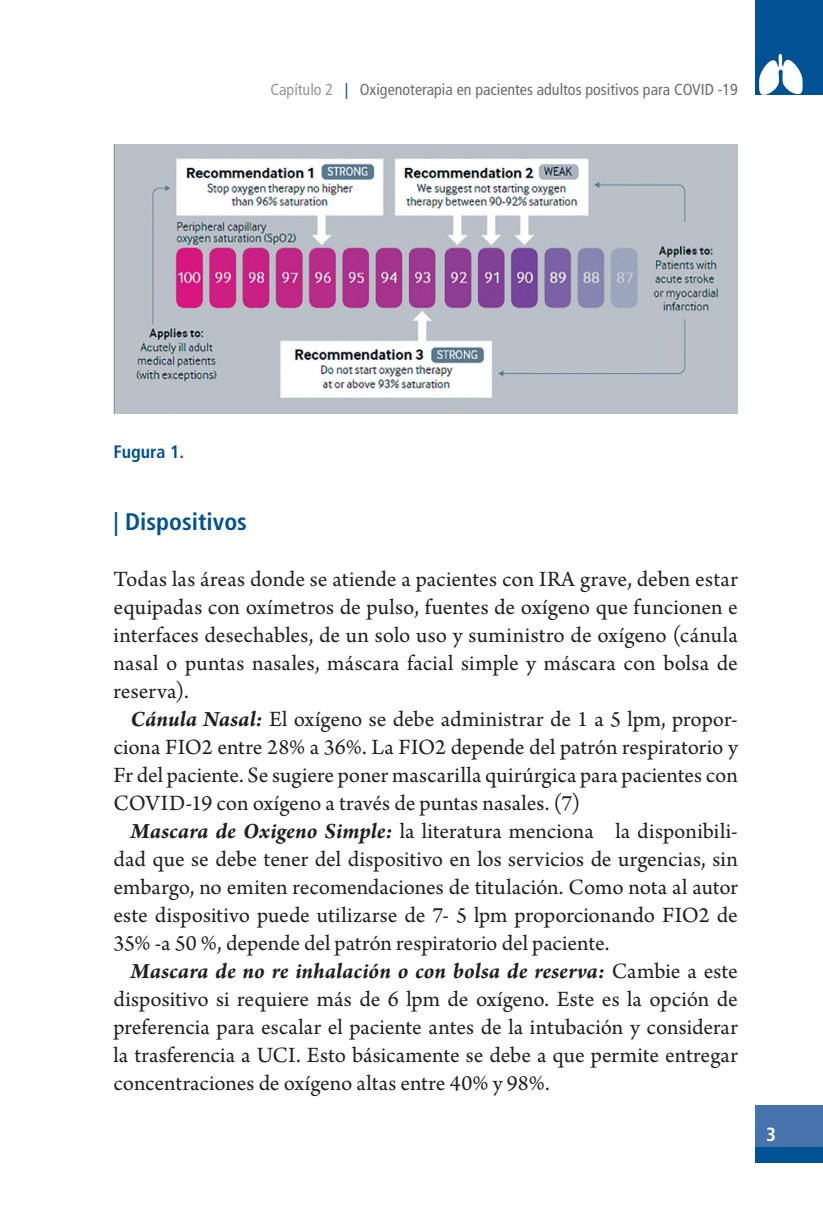
<style>
.page{position:relative;width:823px;height:1219px;background:#fff}
.page>*{position:absolute;margin:0;border:0;box-sizing:border-box;transform-origin:0 0}
.t1{font:700 condensed 24px "Frutiger LT Std";color:#005294}
.Texto_con_sangría{font:23px/28px "Arno Pro";letter-spacing:-.005em;color:#231f20;text-align:justify}
.Texto{font:23px/28px "Arno Pro";letter-spacing:.01em;color:#231f20;text-align:justify}
.t2{font:700 condensed 19px "Frutiger LT Std";color:#fff}
.Títulos_tablas_y_fig{font:700 condensed 18px "Frutiger LT Std";color:#005294}
.t3{font:condensed 16px "Frutiger LT Std";color:#6c6d70}
.s1{color:#939598}
.s2{color:#005294}
.s3{font-weight:700;font-style:italic}
</style>
<div class="page">
<div style="left:754px;top:0;width:68px;height:95px;background:#005294"></div>
<div style="left:754px;top:1106px;width:68px;height:56px;background:#4773ac"></div>
<div style="left:754px;top:1147px;width:68px;height:15px;background:#005294"></div>
<svg style="left:759px;top:53px;width:43px;height:42px"></svg>
<img style="left:113px;top:144px;width:624px;height:270px">
<p class="t3" style="left:270px;top:80px;width:468px"><span class="s1">Capítulo 2</span> <span class="s2">|</span> Oxigenoterapia en pacientes adultos positivos para COVID -19</p>
<p class="Títulos_tablas_y_fig" style="left:113px;top:441px;width:72px">Fugura 1.</p>
<p class="t1" style="left:113px;top:508px;width:135px">| Dispositivos</p>
<p class="Texto" style="left:113px;top:567px;width:625px">Todas las áreas donde se atiende a pacientes con IRA grave, deben estar equipadas con oxímetros de pulso, fuentes de oxígeno que funcionen e interfaces desechables, de un solo uso y suministro de oxígeno (cánula nasal o puntas nasales, máscara facial simple y máscara con bolsa de reserva).</p>
<p class="Texto_con_sangría" style="left:113px;top:707px;width:625px;text-indent:17px"><span class="s3">Cánula Nasal:</span> El oxígeno se debe administrar de 1 a 5 lpm, propor&shy;ciona FIO2 entre 28% a 36%. La FIO2 depende del patrón respiratorio y Fr del paciente. Se sugiere poner mascarilla quirúrgica para pacientes con COVID-19 con oxígeno a través de puntas nasales. (7)</p>
<p class="Texto_con_sangría" style="left:113px;top:819px;width:625px;text-indent:17px"><span class="s3">Mascara de Oxigeno Simple:</span> la literatura menciona la disponibili&shy;dad que se debe tener del dispositivo en los servicios de urgencias, sin embargo, no emiten recomendaciones de titulación. Como nota al autor este dispositivo puede utilizarse de 7- 5 lpm proporcionando FIO2 de 35% -a 50 %, depende del patrón respiratorio del paciente.</p>
<p class="Texto_con_sangría" style="left:113px;top:959px;width:625px;text-indent:17px"><span class="s3">Mascara de no re inhalación o con bolsa de reserva:</span> Cambie a este dispositivo si requiere más de 6 lpm de oxígeno. Este es la opción de preferencia para escalar el paciente antes de la intubación y considerar la trasferencia a UCI. Esto básicamente se debe a que permite entregar concentraciones de oxígeno altas entre 40% y 98%.</p>
<p class="t2" style="left:765px;top:1123px;width:11px">3</p>
</div>
